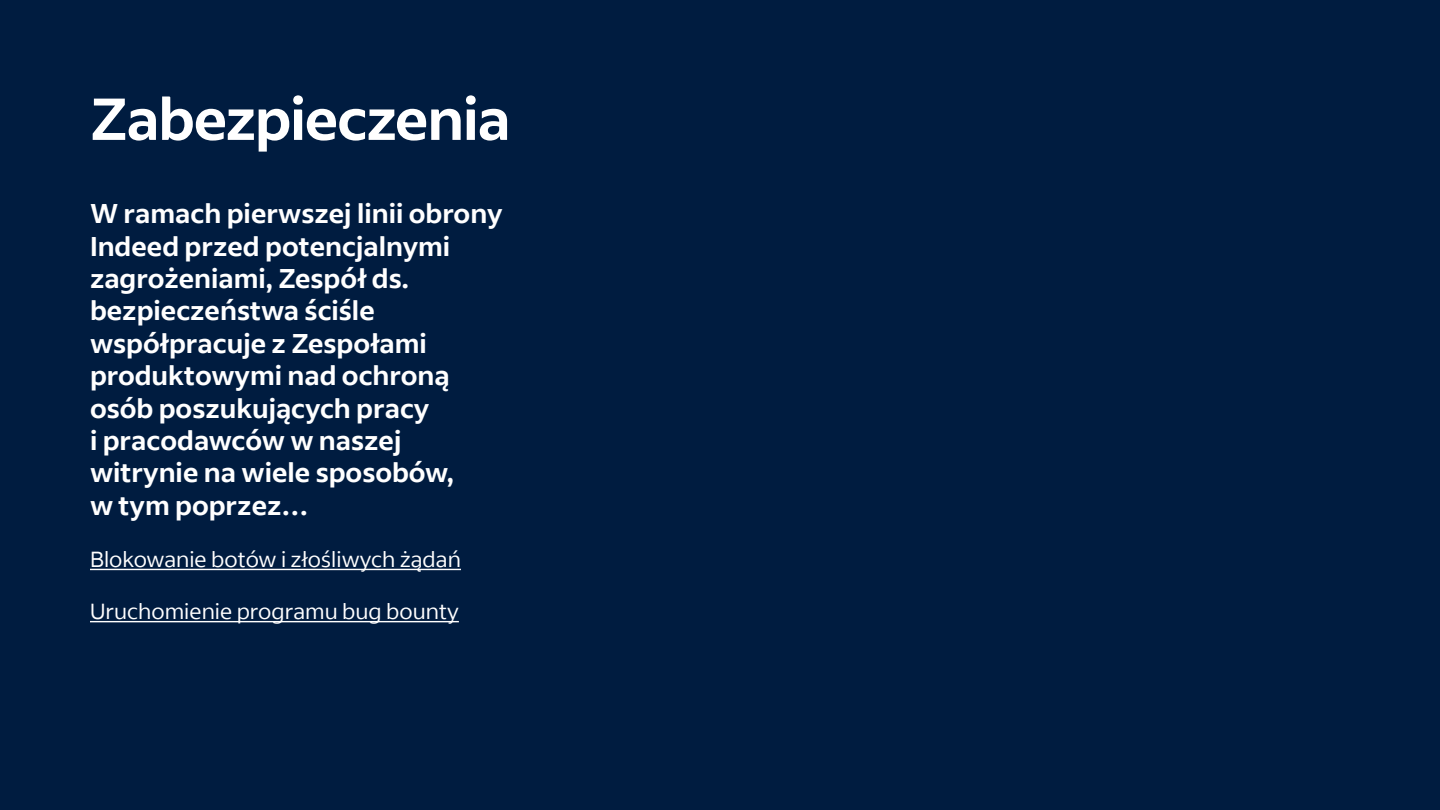
<style>
.page{position:relative;width:1440px;height:810px;background:#001c40}
.page>*{position:absolute;margin:0;border:0;box-sizing:border-box;transform-origin:0 0}
.t1{font:700 58.5px "Indeed Sans";letter-spacing:-.02em;color:#fff}
.t2{font:700 27px/32.4px "Indeed Sans";color:#fff}
.t3{font:21.75px "Indeed Sans";color:#fff}
</style>
<div class="page">
<hr style="left:90px;top:569px;width:371px;height:1px;background:#fff">
<hr style="left:90px;top:621px;width:369px;height:1px;background:#fff">
<h1 class="t1" style="left:90px;top:81px;width:422px">Zabezpieczenia</h1>
<p class="t2" style="left:90px;top:197px;width:414px">W ramach pierwszej linii obrony<br>Indeed przed potencjalnymi zagrożeniami, Zespół ds. bezpieczeństwa ściśle współpracuje z Zespołami produktowymi nad ochroną osób poszukujących pracy<br>i pracodawców w naszej witrynie na wiele sposobów,<br>w tym poprzez…</p>
<p class="t3" style="left:90px;top:545px;width:373px">Blokowanie botów i złośliwych żądań</p>
<p class="t3" style="left:90px;top:597px;width:370px">Uruchomienie programu bug bounty</p>
</div>
